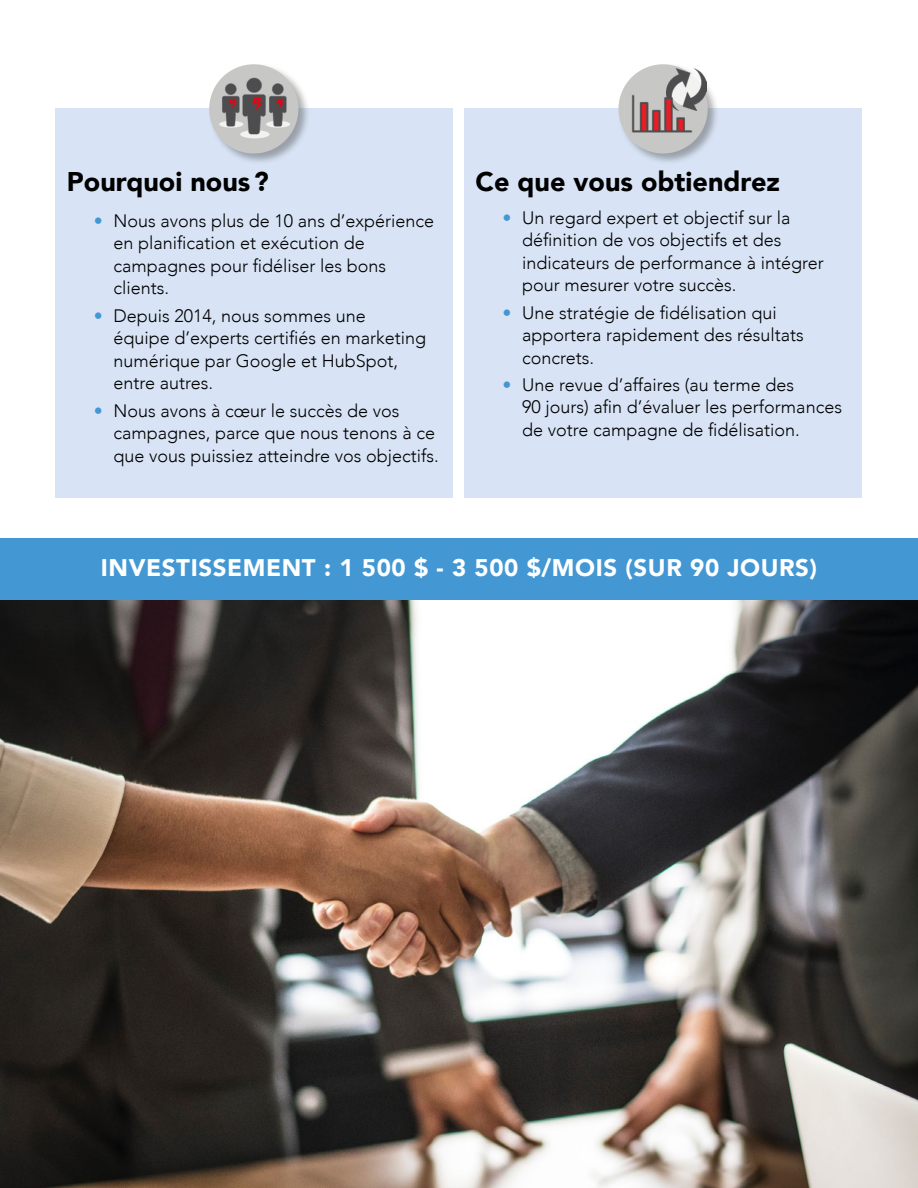
<style>
.page{position:relative;width:918px;height:1188px;background:#fff}
.page>*{position:absolute;margin:0;border:0;box-sizing:border-box;transform-origin:0 0}
.t1{font:900 27px "Avenir";color:#000}
.t2{font:900 24px "Avenir";letter-spacing:.025em;color:#fff}
.t3{font:300 18px/22.5px "Avenir";color:#000}
.s1{color:#4398d4}
</style>
<div class="page">
<img style="left:0;top:600px;width:918px;height:588px">
<div style="left:0;top:538px;width:918px;height:62px;background:#4398d4"></div>
<div style="left:55px;top:108px;width:398px;height:390px;background:#d8e4f6"></div>
<div style="left:464px;top:108px;width:398px;height:390px;background:#d8e4f6"></div>
<div style="left:208px;top:63px;width:103px;height:103px;background:#4a4a49;opacity:.44"></div>
<div style="left:209px;top:64px;width:89px;height:90px;background:#c7c7c6;border-radius:50%"></div>
<svg style="left:240px;top:130px;width:30px;height:8px"></svg>
<svg style="left:219px;top:121px;width:24px;height:7px"></svg>
<svg style="left:266px;top:121px;width:24px;height:7px"></svg>
<img style="left:242px;top:77px;width:30px;height:57px">
<svg style="left:252px;top:98px;width:11px;height:14px"></svg>
<img style="left:221px;top:80px;width:23px;height:46px">
<svg style="left:229px;top:99px;width:8px;height:10px"></svg>
<img style="left:269px;top:80px;width:22px;height:46px">
<svg style="left:276px;top:99px;width:8px;height:10px"></svg>
<div style="left:617px;top:63px;width:103px;height:103px;background:#4a4a49;opacity:.44"></div>
<div style="left:619px;top:64px;width:89px;height:90px;background:#c7c7c6;border-radius:50%"></div>
<img style="left:674px;top:68px;width:33px;height:35px">
<img style="left:626px;top:77px;width:73px;height:73px">
<h1 class="t1" style="left:67px;top:158px;width:203px">Pourquoi nous?</h1>
<p class="t3" style="left:113px;top:210px;width:322px;text-indent:-19px"><span class="s1">•</span> Nous avons plus de 10 ans d’expérience en planification et exécution de campagnes pour fidéliser les bons clients.</p>
<p class="t3" style="left:113px;top:304px;width:314px;text-indent:-19px"><span class="s1">•</span> Depuis 2014, nous sommes une équipe d’experts certifiés en marketing numérique par Google et HubSpot, entre autres.</p>
<p class="t3" style="left:113px;top:399px;width:327px;text-indent:-19px"><span class="s1">•</span> Nous avons à cœur le succès de vos campagnes, parce que nous tenons à ce que vous puissiez atteindre vos objectifs.</p>
<h1 class="t1" style="left:476px;top:158px;width:306px">Ce que vous obtiendrez</h1>
<p class="t3" style="left:522px;top:206px;width:303px;text-indent:-19px"><span class="s1">•</span> Un regard expert et objectif sur la définition de vos objectifs et des indicateurs de performance à intégrer pour mesurer votre succès.</p>
<p class="t3" style="left:522px;top:301px;width:283px;text-indent:-19px"><span class="s1">•</span> Une stratégie de fidélisation qui apportera rapidement des résultats concrets.</p>
<p class="t3" style="left:522px;top:373px;width:321px;text-indent:-19px"><span class="s1">•</span> Une revue d’affaires (au terme des<br>90 jours) afin d’évaluer les performances de votre campagne de fidélisation.</p>
<h2 class="t2" style="left:101px;top:547px;width:718px">INVESTISSEMENT : 1 500 $ - 3 500 $/MOIS (SUR 90 JOURS)</h2>
</div>
